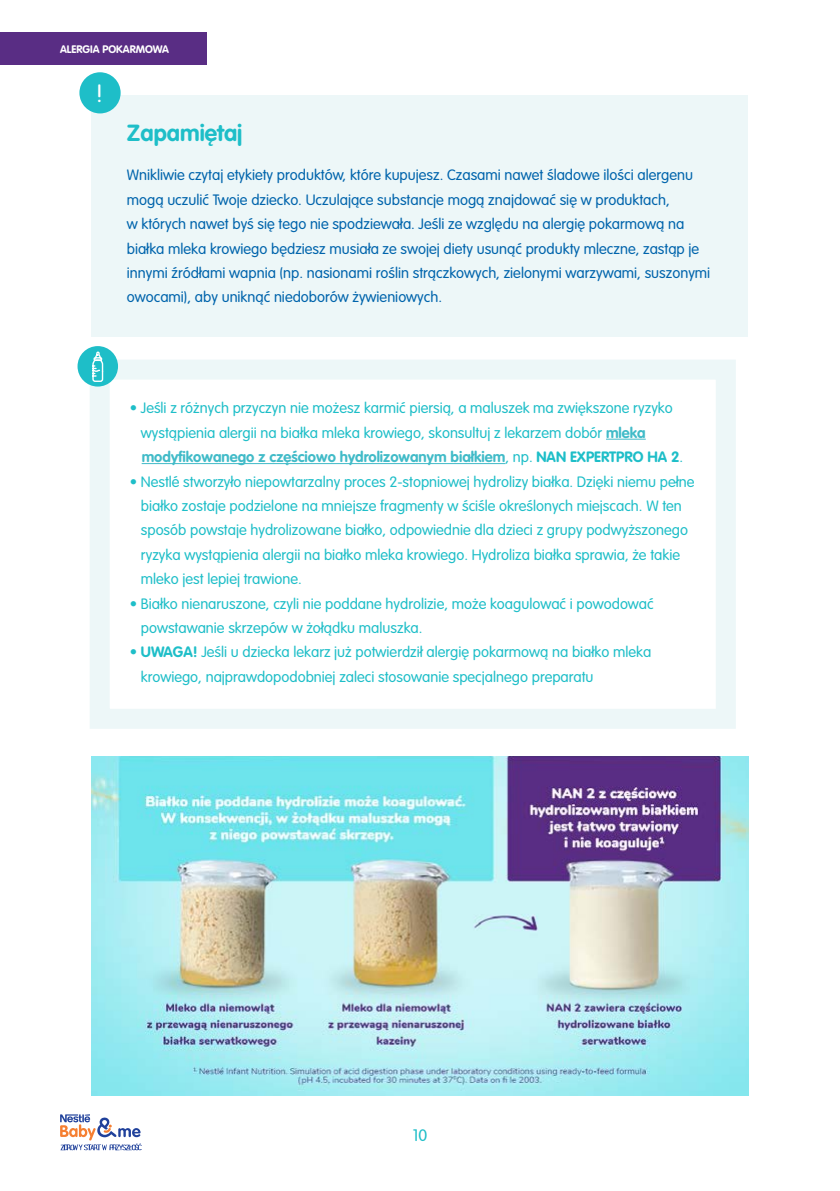
<style>
.page{position:relative;width:840px;height:1191px;background:#fff}
.page>*{position:absolute;margin:0;border:0;box-sizing:border-box;transform-origin:0 0}
.t1{font:300 24.6px "VAG Rounded LT Pro";color:#fff}
.t2{font:700 23px "VAG Rounded LT Pro";color:#1ebec8}
.t3{font:300 16.4px "VAG Rounded LT Pro";color:#1ebec8}
.t4{font:300 14.8px/24.4px "VAG Rounded LT Pro";color:#1ebec8}
.t5{font:300 14.8px/24.4px "VAG Rounded LT Pro";color:#0064ac}
.t6{font:700 10.8px "VAG Rounded LT Pro";color:#fff}
.s1{font-weight:700;color:#41bbc8}
.s2{font-weight:700}
</style>
<div class="page">
<svg style="left:60px;top:1114px;width:82px;height:36px"></svg>
<div style="left:0;top:33px;width:207px;height:32px;background:#592d84"></div>
<div style="left:92px;top:95px;width:655px;height:242px;background:#edf7f8"></div>
<div style="left:79px;top:72px;width:42px;height:41px;background:#1ebec8;border-radius:50%"></div>
<div style="left:90px;top:359px;width:645px;height:370px;border:20px solid #edf7f8"></div>
<hr style="left:605px;top:439px;width:40px;height:1px;background:#41bbc8">
<hr style="left:142px;top:463px;width:363px;height:1px;background:#41bbc8">
<div style="left:77px;top:346px;width:41px;height:40px;background:#1ebec8;border-radius:50%"></div>
<svg style="left:92px;top:351px;width:12px;height:31px"></svg>
<img style="left:92px;top:757px;width:655px;height:338px">
<p class="t6" style="left:60px;top:42px;width:110px">ALERGIA POKARMOWA</p>
<h1 class="t1" style="left:96px;top:79px;width:9px">!</h1>
<h2 class="t2" style="left:127px;top:119px;width:117px">Zapamiętaj</h2>
<p class="t5" style="left:127px;top:163px;width:584px">Wnikliwie czytaj etykiety produktów, które kupujesz. Czasami nawet śladowe ilości alergenu mogą uczulić Twoje dziecko. Uczulające substancje mogą znajdować się w produktach,<br>w których nawet byś się tego nie spodziewała. Jeśli ze względu na alergię pokarmową na białka mleka krowiego będziesz musiała ze swojej diety usunąć produkty mleczne, zastąp je innymi źródłami wapnia (np. nasionami roślin strączkowych, zielonymi warzywami, suszonymi owocami), aby uniknąć niedoborów żywieniowych.</p>
<p class="t4" style="left:141px;top:396px;width:543px;text-indent:-11px">• Jeśli z różnych przyczyn nie możesz karmić piersią, a maluszek ma zwiększone ryzyko wystąpienia alergii na białka mleka krowiego, skonsultuj z lekarzem dobór <span class="s1">mleka modyfikowanego z częściowo hydrolizowanym białkiem</span>, np. <span class="s2">NAN EXPERTPRO HA 2</span>.</p>
<p class="t4" style="left:141px;top:469px;width:555px;text-indent:-11px">• Nestlé stworzyło niepowtarzalny proces 2-stopniowej hydrolizy białka. Dzięki niemu pełne białko zostaje podzielone na mniejsze fragmenty w ściśle określonych miejscach. W ten sposób powstaje hydrolizowane białko, odpowiednie dla dzieci z grupy podwyższonego ryzyka wystąpienia alergii na białko mleka krowiego. Hydroliza białka sprawia, że takie mleko jest lepiej trawione.</p>
<p class="t4" style="left:141px;top:591px;width:514px;text-indent:-11px">• Białko nienaruszone, czyli nie poddane hydrolizie, może koagulować i powodować powstawanie skrzepów w żołądku maluszka.</p>
<p class="t4" style="left:141px;top:640px;width:511px;text-indent:-11px">• <span class="s2">UWAGA!</span> Jeśli u dziecka lekarz już potwierdził alergię pokarmową na białko mleka krowiego, najprawdopodobniej zaleci stosowanie specjalnego preparatu</p>
<p class="t3" style="left:412px;top:1125px;width:16px">10</p>
</div>
